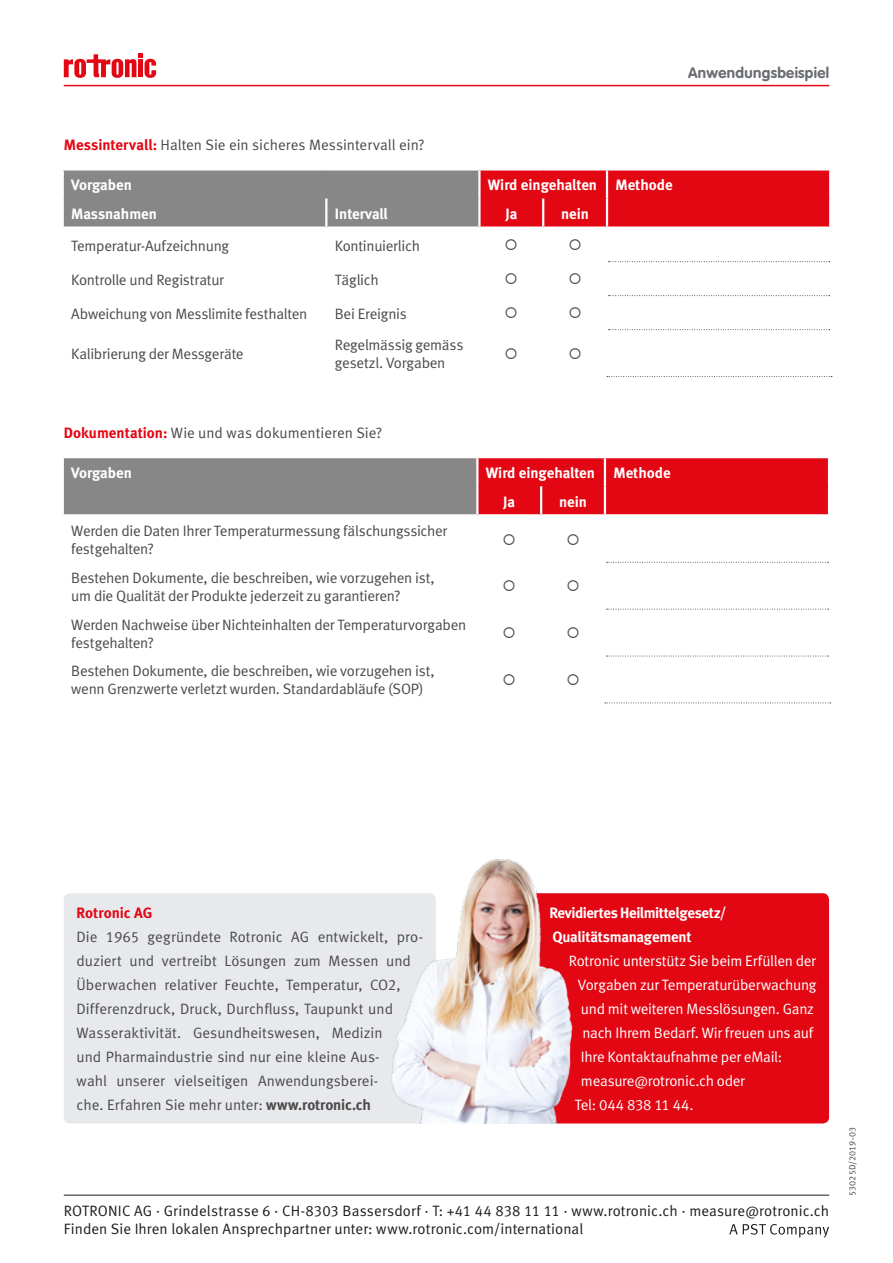
<style>
.page{position:relative;width:893px;height:1263px;background:#fff}
.page>*{position:absolute;margin:0;border:0;box-sizing:border-box;transform-origin:0 0}
.t1{font:15px/24px "Meta Normal LF";letter-spacing:-.01em;color:#4a4a49}
.t2{font:15px "Meta Normal LF";letter-spacing:-.02em;color:#fff}
.t3{font:15px/18px "Meta Normal LF";letter-spacing:.005em;color:#1d1d1b}
.t4{font:15px/29.1px "Meta Bold LF";letter-spacing:-.01em;color:#fff}
.t5{font:700 15px "VAG Rounded";letter-spacing:.02em;color:#696c71}
.t6{font:15px "Meta Bold LF";color:#e30613}
.t7{font:9px "Meta Normal LF";letter-spacing:.005em;color:#4a4a49}
.s1{font-family:"Meta Bold LF";color:#e30613}
.s2{font-family:"Meta Bold LF"}
</style>
<div class="page">
<hr style="left:64px;top:85px;width:765px;height:1px;background:#e30613">
<svg style="left:64px;top:53px;width:92px;height:25px"></svg>
<hr style="left:64px;top:1195px;width:765px;height:1px;background:#1d1d1b">
<svg style="left:729px;top:1224px;width:100px;height:13px"></svg>
<div style="left:64px;top:893px;width:372px;height:230px;background:#e7e9ec;border-radius:6px"></div>
<svg style="left:64px;top:171px;width:765px;height:55px;background:#b04c52"></svg>
<hr style="left:606px;top:198px;width:2px;height:28px;background:#fff">
<hr style="left:325px;top:198px;width:2px;height:28px;background:#fff">
<hr style="left:478px;top:171px;width:3px;height:27px;background:#fff">
<hr style="left:606px;top:171px;width:2px;height:27px;background:#fff">
<hr style="left:478px;top:198px;width:3px;height:28px;background:#fff">
<hr style="left:542px;top:198px;width:2px;height:28px;background:#fff">
<svg style="left:608px;top:261px;width:222px;height:1px"></svg>
<svg style="left:608px;top:295px;width:222px;height:1px"></svg>
<svg style="left:608px;top:329px;width:222px;height:1px"></svg>
<svg style="left:607px;top:376px;width:225px;height:1px"></svg>
<div style="left:63px;top:457px;width:414px;height:58px;background:#878787"></div>
<div style="left:478px;top:458px;width:350px;height:56px;background:#e30613"></div>
<hr style="left:604px;top:486px;width:2px;height:28px;background:#fff">
<hr style="left:62px;top:514px;width:415px;height:2px;background:#fff">
<hr style="left:604px;top:458px;width:2px;height:28px;background:#fff">
<hr style="left:540px;top:486px;width:2px;height:28px;background:#fff">
<hr style="left:62px;top:456px;width:415px;height:2px;background:#fff">
<hr style="left:62px;top:458px;width:2px;height:28px;background:#fff">
<hr style="left:476px;top:458px;width:2px;height:28px;background:#fff">
<hr style="left:62px;top:486px;width:2px;height:28px;background:#fff">
<hr style="left:476px;top:486px;width:2px;height:28px;background:#fff">
<svg style="left:606px;top:562px;width:222px;height:1px"></svg>
<svg style="left:606px;top:609px;width:222px;height:1px"></svg>
<svg style="left:606px;top:656px;width:222px;height:1px"></svg>
<svg style="left:605px;top:702px;width:226px;height:1px"></svg>
<div style="left:479px;top:893px;width:350px;height:230px;background:#e30613;border-radius:6px"></div>
<img style="left:391px;top:859px;width:192px;height:264px">
<p class="t5" style="left:688px;top:64px;width:142px">Anwendungsbeispiel</p>
<p class="t1" style="left:64px;top:133px;width:362px"><span class="s1">Messintervall:</span> Halten Sie ein sicheres Messintervall ein?</p>
<p class="t4" style="left:71px;top:170px;width:62px">Vorgaben</p>
<p class="t4" style="left:488px;top:170px;width:186px">Wird eingehalten Methode</p>
<p class="t4" style="left:71px;top:199px;width:87px">Massnahmen</p>
<p class="t4" style="left:335px;top:199px;width:54px">Intervall</p>
<p class="t4" style="left:505px;top:199px;width:13px">Ja</p>
<p class="t4" style="left:561px;top:199px;width:30px">nein</p>
<p class="t1" style="left:71px;top:233px;width:159px">Temperatur-Aufzeichnung</p>
<p class="t1" style="left:335px;top:233px;width:87px">Kontinuierlich</p>
<p class="t1" style="left:71px;top:267px;width:154px">Kontrolle und Registratur</p>
<p class="t1" style="left:335px;top:267px;width:45px">Täglich</p>
<p class="t1" style="left:71px;top:301px;width:238px">Abweichung von Messlimite festhalten</p>
<p class="t1" style="left:335px;top:301px;width:73px">Bei Ereignis</p>
<p class="t1" style="left:71px;top:342px;width:174px">Kalibrierung der Messgeräte</p>
<p class="t1" style="left:335px;top:336px;width:130px;line-height:18px">Regelmässig gemäss gesetzl. Vorgaben</p>
<p class="t1" style="left:64px;top:421px;width:320px"><span class="s1">Dokumentation:</span> Wie und was dokumentieren Sie?</p>
<p class="t4" style="left:71px;top:458px;width:62px">Vorgaben</p>
<p class="t4" style="left:503px;top:458px;width:169px;text-indent:-17px">Wird eingehalten Methode<br>Ja</p>
<p class="t4" style="left:559px;top:487px;width:30px">nein</p>
<p class="t1" style="left:71px;top:521px;width:377px;line-height:18px">Werden die Daten Ihrer Temperaturmessung fälschungssicher festgehalten?</p>
<p class="t1" style="left:71px;top:568px;width:365px;line-height:18px">Bestehen Dokumente, die beschreiben, wie vorzugehen ist, um die Qualität der Produkte jederzeit zu garantieren?</p>
<p class="t1" style="left:71px;top:615px;width:397px;line-height:18px">Werden Nachweise über Nichteinhalten der Temperaturvorgaben festgehalten?</p>
<p class="t1" style="left:71px;top:662px;width:365px;line-height:18px">Bestehen Dokumente, die beschreiben, wie vorzugehen ist, wenn Grenzwerte verletzt wurden. Standardabläufe (SOP)</p>
<p class="t6" style="left:77px;top:903px;width:77px">Rotronic AG</p>
<p class="t1" style="left:77px;top:925px;width:348px">Die 1965 gegründete Rotronic AG entwickelt, pro&shy;duziert und vertreibt Lösungen zum Messen und Überwachen relativer Feuchte, Temperatur, CO2, Differenzdruck, Druck, Durchfluss, Taupunkt und Wasseraktivität. Gesundheitswesen, Medizin<br>und Pharmaindustrie sind nur eine kleine Aus-<br>wahl unserer vielseitigen Anwendungsberei-<br>che. Erfahren Sie mehr unter: <span class="s2">www.rotronic.ch</span></p>
<p class="t4" style="left:549px;top:900px;width:179px;line-height:24px">Revidiertes Heilmittelgesetz/<br>Qualitätsmanagement</p>
<p class="t2" style="left:569px;top:952px;width:248px">Rotronic unterstütz Sie beim Erfüllen der</p>
<p class="t2" style="left:578px;top:976px;width:240px">Vorgaben zur Temperaturüberwachung</p>
<p class="t2" style="left:581px;top:1000px;width:234px">und mit weiteren Messlösungen. Ganz</p>
<p class="t2" style="left:582px;top:1024px;width:232px">nach Ihrem Bedarf. Wir freuen uns auf</p>
<p class="t2" style="left:581px;top:1048px;width:203px">Ihre Kontaktaufnahme per eMail:</p>
<p class="t2" style="left:581px;top:1072px;width:166px">measure@rotronic.ch oder</p>
<p class="t2" style="left:575px;top:1096px;width:120px">Tel: 044 838 11 44.</p>
<p class="t3" style="left:64px;top:1202px;width:767px">ROTRONIC AG · Grindelstrasse 6 · CH-8303 Bassersdorf · T: +41 44 838 11 11 · www.rotronic.ch · measure@rotronic.ch<br>Finden Sie Ihren lokalen Ansprechpartner unter: www.rotronic.com/international</p>
<p class="t7" style="left:847px;top:1196px;width:70px;rotate:-90deg">53025D/2019-03</p>
</div>
